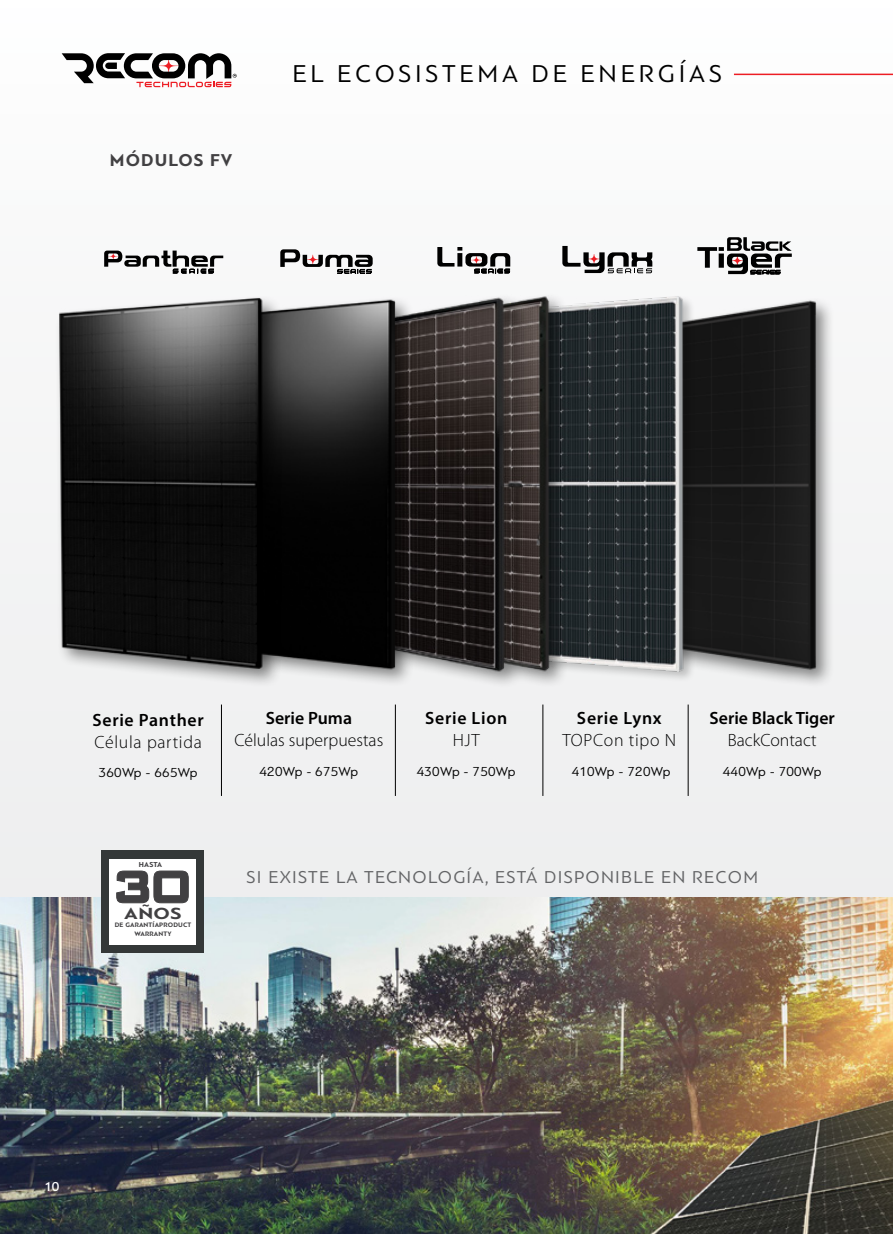
<style>
.page{position:relative;width:893px;height:1234px;background:#fff}
.page>*{position:absolute;margin:0;border:0;box-sizing:border-box;transform-origin:0 0}
.t1{font:25.5px "PF Bague Sans Pro";letter-spacing:.15em;color:#000}
.t2{font:18px "PF Bague Sans Pro";letter-spacing:.07em;color:#636466}
.t3{font:700 18px "PF Bague Sans Pro";letter-spacing:.06em;color:#414042}
.t4{font:300 17.85px "Myriad Pro";color:#000}
.t5{font:600 17.85px "Myriad Pro";letter-spacing:.035em;color:#000}
.t6{font:600 17.85px "Myriad Pro";color:#000}
.t7{font:300 17.85px "Myriad Pro";letter-spacing:.04em;color:#000}
.t8{font:700 16.8px "PF Bague Sans Pro";color:#414042;scale:1.22 1}
.t9{font:13.65px "PF Bague Sans Pro";letter-spacing:.02em;color:#000}
.t10{font:500 13.5px "PF Bague Sans Pro";color:#fff}
.t11{font:700 7.5px "PF Bague Sans Pro";letter-spacing:.02em;color:#414042}
.t12{font:700 6.75px/8.9px "PF Bague Sans Pro";letter-spacing:.02em;color:#414042;text-align:center}
</style>
<div class="page">
<div style="left:0;top:0;width:893px;height:910px;background:#f7f8f8"></div>
<hr style="left:734px;top:74px;width:159px;height:1px;background:#ed1d24">
<img style="left:0;top:897px;width:893px;height:336px">
<div style="left:622px;top:296px;width:212px;height:392px;background:#000;opacity:.46"></div>
<img style="left:723px;top:298px;width:102px;height:374px">
<svg style="left:437px;top:247px;width:73px;height:27px"></svg>
<svg style="left:280px;top:249px;width:93px;height:25px"></svg>
<svg style="left:104px;top:250px;width:119px;height:24px"></svg>
<svg style="left:697px;top:237px;width:95px;height:37px"></svg>
<hr style="left:221px;top:704px;width:1px;height:91px;background:#000">
<hr style="left:395px;top:704px;width:1px;height:91px;background:#000">
<hr style="left:543px;top:704px;width:1px;height:91px;background:#000">
<hr style="left:688px;top:704px;width:1px;height:91px;background:#000">
<img style="left:490px;top:269px;width:233px;height:416px">
<svg style="left:562px;top:246px;width:90px;height:27px"></svg>
<img style="left:415px;top:287px;width:151px;height:398px">
<div style="left:166px;top:295px;width:249px;height:392px;background:#000;opacity:.46"></div>
<img style="left:282px;top:295px;width:120px;height:385px">
<div style="left:54px;top:295px;width:228px;height:392px;background:#000;opacity:.46"></div>
<img style="left:54px;top:295px;width:221px;height:383px">
<svg style="left:62px;top:53px;width:175px;height:34px"></svg>
<div style="left:102px;top:850px;width:102px;height:102px;background:#343838"></div>
<div style="left:110px;top:858px;width:85px;height:86px;background:#fff"></div>
<svg style="left:116px;top:870px;width:73px;height:33px"></svg>
<h2 class="t3" style="left:110px;top:149px;width:124px">MÓDULOS FV</h2>
<h1 class="t1" style="left:292px;top:59px;width:431px">EL ECOSISTEMA DE ENERGÍAS</h1>
<h3 class="t6" style="left:266px;top:706px;width:88px">Serie Puma</h3>
<h3 class="t4" style="left:234px;top:730px;width:150px">Células superpuestas</h3>
<h3 class="t5" style="left:425px;top:706px;width:84px">Serie Lion</h3>
<h3 class="t4" style="left:453px;top:730px;width:29px">HJT</h3>
<h3 class="t5" style="left:577px;top:706px;width:86px">Serie Lynx</h3>
<h3 class="t7" style="left:562px;top:730px;width:115px">TOPCon tipo N</h3>
<h3 class="t5" style="left:92px;top:708px;width:113px">Serie Panther</h3>
<h3 class="t7" style="left:94px;top:732px;width:109px">Célula partida</h3>
<p class="t9" style="left:99px;top:764px;width:100px">360Wp - 665Wp</p>
<p class="t9" style="left:259px;top:763px;width:100px">420Wp - 675Wp</p>
<p class="t9" style="left:417px;top:763px;width:100px">430Wp - 750Wp</p>
<p class="t9" style="left:572px;top:763px;width:100px">410Wp - 720Wp</p>
<h3 class="t6" style="left:710px;top:706px;width:127px">Serie Black Tiger</h3>
<h3 class="t4" style="left:728px;top:730px;width:90px">BackContact</h3>
<p class="t9" style="left:723px;top:763px;width:100px">440Wp - 700Wp</p>
<p class="t11" style="left:139px;top:860px;width:25px">HASTA</p>
<p class="t8" style="left:124px;top:902px;width:48px">AÑOS</p>
<p class="t12" style="left:115px;top:920px;width:78px">DE GARANTÍAPRODUCT<br>WARRANTY</p>
<h2 class="t2" style="left:247px;top:866px;width:513px">SI EXISTE LA TECNOLOGÍA, ESTÁ DISPONIBLE EN RECOM</h2>
<p class="t10" style="left:44px;top:1178px;width:17px">10</p>
</div>
